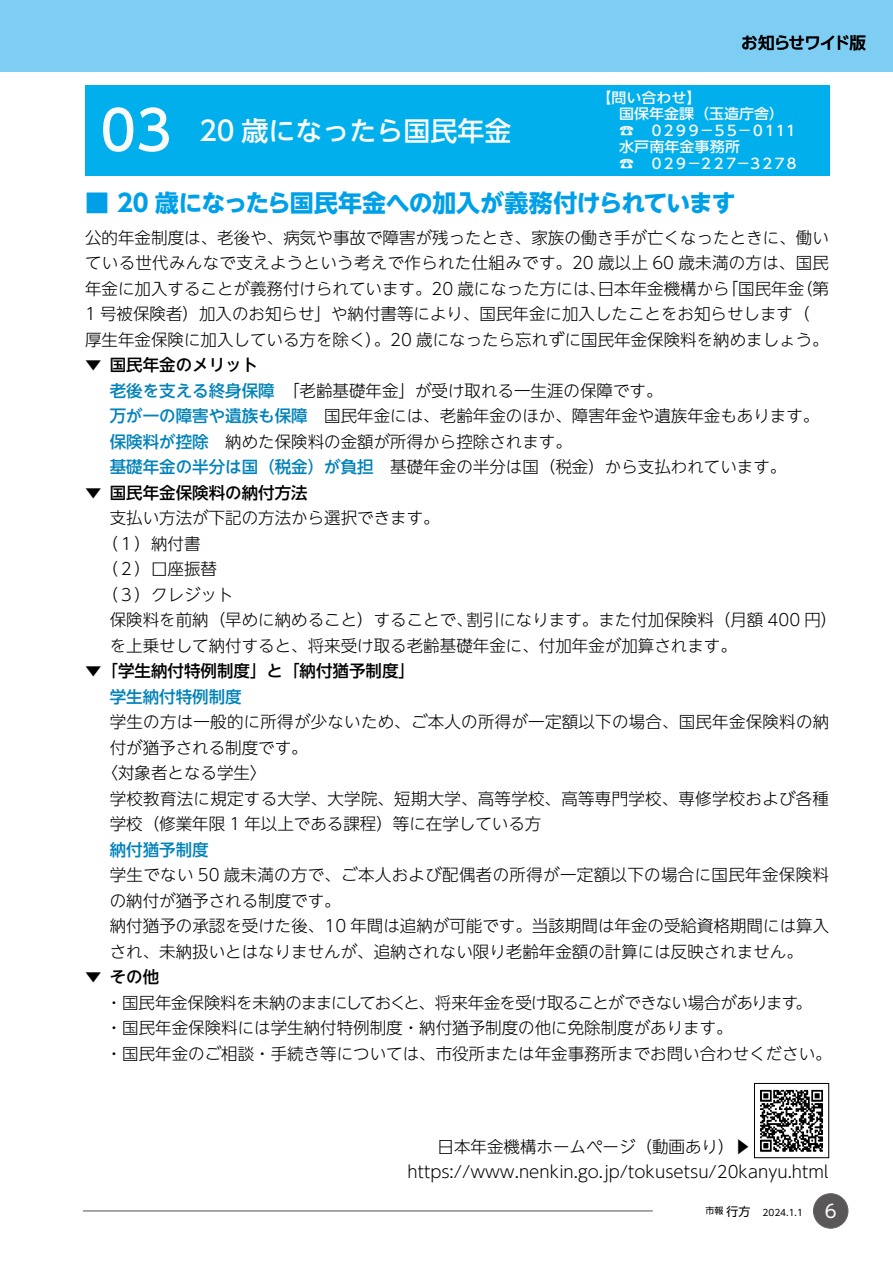
<style>
.page{position:relative;width:893px;height:1263px;background:#fff}
.page>*{position:absolute;margin:0;border:0;box-sizing:border-box;transform-origin:0 0}
.t1{font:500 27px "UD Shin Go NT Pro";color:#f9fafa}
.t2{font:700 24px "UD Shin Go NT Pro";letter-spacing:-.03em;color:#00a0e9}
.t3{font:300 16.5px/25.5px "UD Shin Go NT Pro";color:#000}
.t4{font:500 16.5px "UD Shin Go NT Pro";color:#000}
.t5{font:500 16.5px "UD Shin Go NT Pro";color:#0082ba}
.t6{font:500 16.5px "UD Shin Go Pro";letter-spacing:-.045em;color:#000}
.t7{font:500 14.25px/16.5px "UD Shin Go NT Pro";color:#f9fafa;scale:1.05 1}
.t8{font:9px "UD Shin Go NT Pro";color:#000}
.s1{font-size:54px}
.s2{font-weight:500}
.s3{font-weight:500;color:#0082ba}
.s4{font-size:12px}
.s5{font-family:"UD Shin M Go Pro";font-size:18px;color:#fff}
</style>
<div class="page">
<div style="left:813px;top:1194px;width:35px;height:34px;background:#595757;border-radius:50%"></div>
<div style="left:813px;top:1193px;width:35px;height:35px;border:1px solid #656464;border-radius:50%"></div>
<hr style="left:83px;top:1210px;width:570px;height:1px;background:#656464">
<div style="left:0;top:0;width:893px;height:72px;background:#7ecef4"></div>
<div style="left:32px;top:555px;width:21px;height:22px;border:1px solid #fff;border-radius:50%"></div>
<div style="left:32px;top:895px;width:21px;height:22px;border:1px solid #fff;border-radius:50%"></div>
<div style="left:85px;top:85px;width:744px;height:90px;background:#00afec"></div>
<img style="left:760px;top:1089px;width:63px;height:63px">
<div style="left:754px;top:1083px;width:75px;height:75px;border:1px solid #000"></div>
<p class="t6" style="left:741px;top:29px;width:126px">お知らせワイド版</p>
<p class="t7" style="left:604px;top:89px;width:187px;text-indent:-8px">【問い合わせ】<br>　国保年金課（玉造庁舎）　☎　０２９９－５５－０１１１　水戸南年金事務所<br>　☎　０２９－２２７－３２７８</p>
<h1 class="t1" style="left:100px;top:109px;width:413px"><span class="s1">03</span> 20 歳になったら国民年金</h1>
<h2 class="t2" style="left:85px;top:183px;width:652px">■ 20 歳になったら国民年金への加入が義務付けられています</h2>
<p class="t3" style="left:85px;top:224px;width:745px">公的年金制度は、老後や、病気や事故で障害が残ったとき、家族の働き手が亡くなったときに、働いている世代みんなで支えようという考えで作られた仕組みです。20 歳以上 60 歳未満の方は、国民年金に加入することが義務付けられています。20 歳になった方には、日本年金機構から「国民年金（第1 号被保険者）加入のお知らせ」や納付書等により、国民年金に加入したことをお知らせします（厚生年金保険に加入している方を除く）。20 歳になったら忘れずに国民年金保険料を納めましょう。</p>
<p class="t3" style="left:110px;top:352px;width:711px;text-indent:-25px"><span class="s2">▼ 国民年金のメリット<br></span><span class="s3">老後を支える終身保障</span>　「老齢基礎年金」が受け取れる一生涯の保障です。<br><span class="s3">万が一の障害や遺族も保障</span>　国民年金には、老齢年金のほか、障害年金や遺族年金もあります。<span class="s3">保険料が控除</span>　納めた保険料の金額が所得から控除されます。<br><span class="s3">基礎年金の半分は国（税金）が負担</span>　基礎年金の半分は国（税金）から支払われています。</p>
<p class="t4" style="left:85px;top:479px;width:224px">▼ 国民年金保険料の納付方法</p>
<p class="t3" style="left:110px;top:505px;width:331px">支払い方法が下記の方法から選択できます。</p>
<p class="t3" style="left:102px;top:530px;width:100px">（１）納付書</p>
<p class="t3" style="left:102px;top:556px;width:117px">（２）口座振替</p>
<p class="t3" style="left:102px;top:581px;width:133px">（３）クレジット</p>
<p class="t3" style="left:110px;top:607px;width:729px">保険料を前納（早めに納めること）することで、割引になります。また付加保険料（月額 400 円）</p>
<p class="t3" style="left:110px;top:632px;width:628px">を上乗せして納付すると、将来受け取る老齢基礎年金に、付加年金が加算されます。</p>
<p class="t4" style="left:85px;top:658px;width:331px">▼ 「学生納付特例制度」と「納付猶予制度」</p>
<p class="t5" style="left:110px;top:683px;width:133px">学生納付特例制度</p>
<p class="t3" style="left:110px;top:709px;width:721px">学生の方は一般的に所得が少ないため、ご本人の所得が一定額以下の場合、国民年金保険料の納</p>
<p class="t3" style="left:110px;top:734px;width:199px">付が猶予される制度です。</p>
<p class="t3" style="left:102px;top:760px;width:166px">〈対象者となる学生〉</p>
<p class="t3" style="left:110px;top:785px;width:721px">学校教育法に規定する大学、大学院、短期大学、高等学校、高等専門学校、専修学校および各種</p>
<p class="t3" style="left:110px;top:811px;width:433px">学校（修業年限 1 年以上である課程）等に在学している方</p>
<p class="t5" style="left:110px;top:836px;width:100px">納付猶予制度</p>
<p class="t3" style="left:110px;top:862px;width:721px">学生でない 50 歳未満の方で、ご本人および配偶者の所得が一定額以下の場合に国民年金保険料の納付が猶予される制度です。<br>納付猶予の承認を受けた後、10 年間は追納が可能です。当該期間は年金の受給資格期間には算入され、未納扱いとはなりませんが、追納されない限り老齢年金額の計算には反映されません。</p>
<p class="t4" style="left:85px;top:964px;width:76px">▼ その他</p>
<p class="t3" style="left:106px;top:989px;width:727px">・国民年金保険料を未納のままにしておくと、将来年金を受け取ることができない場合があります。・国民年金保険料には学生納付特例制度・納付猶予制度の他に免除制度があります。<br>・国民年金のご相談・手続き等については、市役所または年金事務所までお問い合わせください。</p>
<p class="t3" style="left:408px;top:1133px;width:422px;text-indent:30px">日本年金機構ホームページ（動画あり）▶ https://www.nenkin.go.jp/tokusetsu/20kanyu.html</p>
<p class="t8" style="left:705px;top:1205px;width:133px">市報 <span class="s4">行方　</span>2024.1.1 <span class="s5">6</span></p>
</div>
